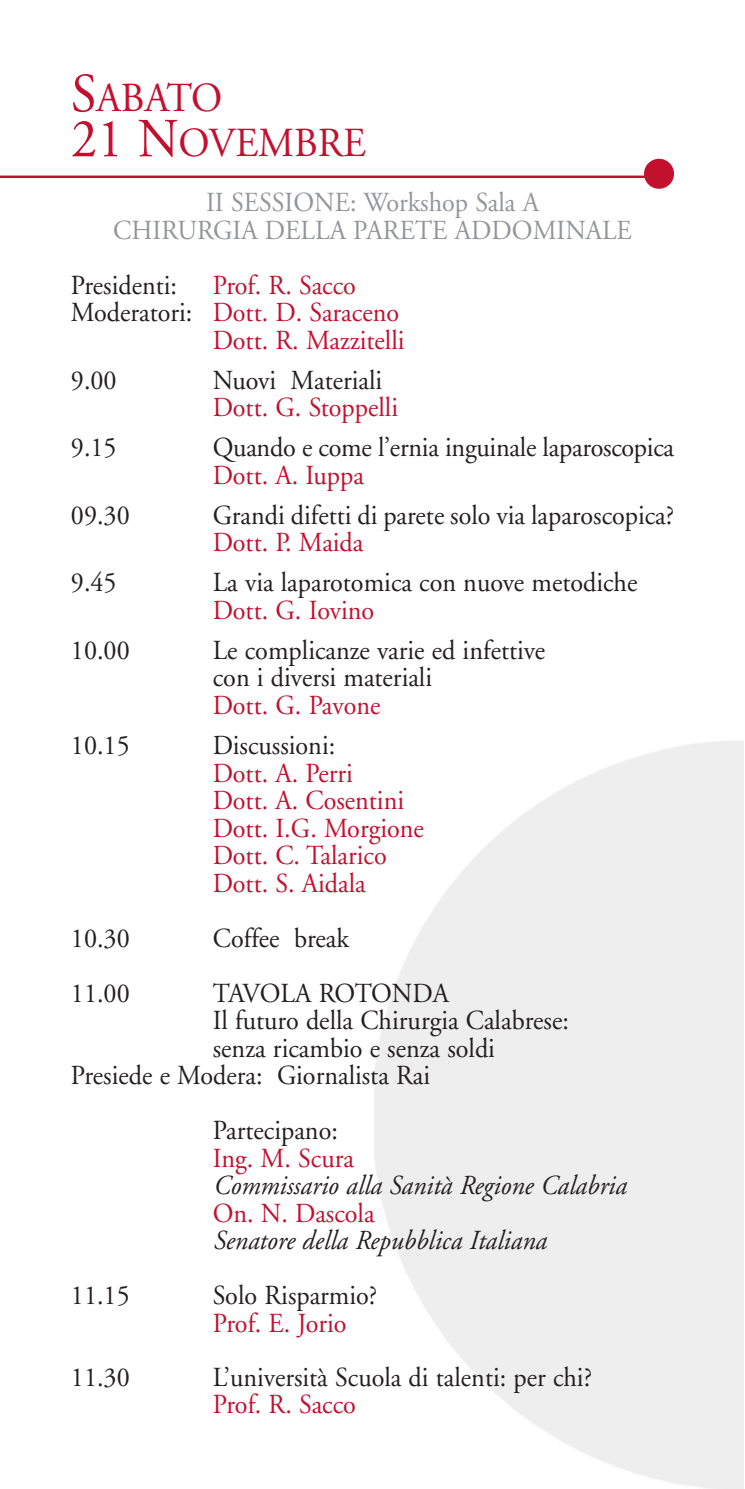
<style>
.page{position:relative;width:745px;height:1489px;background:#fff}
.page>*{position:absolute;margin:0;border:0;box-sizing:border-box;transform-origin:0 0}
.t1{font:41.25px/45px "Adobe Garamond";color:#c3102f;scale:.95 1}
.t2{font:27.5px/27.5px "Adobe Garamond";color:#231f20;scale:.95 1}
.t3{font:27.5px/27.5px "Adobe Garamond";color:#c3102f;scale:.95 1}
.t4{font:italic 27.5px "Adobe Garamond";color:#231f20;scale:.95 1}
.t5{font:27.5px/27.5px "Adobe Garamond";color:#939599;text-align:center;scale:.95 1}
.t6{font:27.5px "Adobe Garamond";letter-spacing:-.025em;color:#231f20;scale:.95 1}
.s1{font-size:55px}
.s2{color:#231f20}
</style>
<div class="page">
<img style="left:374px;top:158px;width:368px;height:1330px">
<hr style="left:0;top:175px;width:657px;height:3px;background:#c3102f">
<div style="left:643px;top:159px;width:30px;height:30px;background:#c3102f;border-radius:50%"></div>
<h1 class="t1" style="left:71px;top:79px;width:312px"><span class="s1">S</span>ABATO<br><span class="s1">21 N</span>OVEMBRE</h1>
<p class="t5" style="left:113px;top:191px;width:547px">II SESSIONE: Workshop Sala A<br>CHIRURGIA DELLA PARETE ADDOMINALE</p>
<p class="t2" style="left:71px;top:274px;width:113px">Presidenti:</p>
<p class="t3" style="left:213px;top:274px;width:152px">Prof. R. Sacco</p>
<p class="t3" style="left:71px;top:301px;width:347px"><span class="s2">Moderatori:</span> Dott. D. Saraceno</p>
<p class="t3" style="left:213px;top:329px;width:203px">Dott. R. Mazzitelli</p>
<p class="t2" style="left:71px;top:369px;width:50px">9.00</p>
<p class="t2" style="left:213px;top:369px;width:180px">Nuovi Materiali</p>
<p class="t3" style="left:213px;top:396px;width:196px">Dott. G. Stoppelli</p>
<p class="t2" style="left:71px;top:436px;width:50px">9.15</p>
<p class="t2" style="left:213px;top:436px;width:487px">Quando e come l’ernia inguinale laparoscopica</p>
<p class="t3" style="left:213px;top:464px;width:160px">Dott. A. Iuppa</p>
<p class="t2" style="left:71px;top:504px;width:63px">09.30</p>
<p class="t2" style="left:213px;top:504px;width:487px">Grandi difetti di parete solo via laparoscopica?</p>
<p class="t3" style="left:213px;top:531px;width:160px">Dott. P. Maida</p>
<p class="t2" style="left:71px;top:571px;width:50px">9.45</p>
<p class="t2" style="left:213px;top:571px;width:448px">La via laparotomica con nuove metodiche</p>
<p class="t3" style="left:213px;top:599px;width:171px">Dott. G. Iovino</p>
<p class="t2" style="left:71px;top:639px;width:63px">10.00</p>
<p class="t2" style="left:213px;top:639px;width:351px">Le complicanze varie ed infettive con i diversi materiali</p>
<p class="t3" style="left:213px;top:694px;width:178px">Dott. G. Pavone</p>
<p class="t2" style="left:71px;top:734px;width:63px">10.15</p>
<p class="t2" style="left:213px;top:734px;width:130px">Discussioni:</p>
<p class="t3" style="left:213px;top:761px;width:223px">Dott. A. Perri<br>Dott. A. Cosentini<br>Dott. I.G. Morgione<br>Dott. C. Talarico<br>Dott. S. Aidala</p>
<p class="t2" style="left:71px;top:926px;width:63px">10.30</p>
<p class="t2" style="left:213px;top:926px;width:145px">Coffee break</p>
<p class="t2" style="left:71px;top:981px;width:63px">11.00</p>
<p class="t6" style="left:213px;top:981px;width:250px">TAVOLA ROTONDA</p>
<p class="t2" style="left:213px;top:1009px;width:376px">Il futuro della Chirurgia Calabrese:</p>
<p class="t2" style="left:213px;top:1036px;width:298px">senza ricambio e senza soldi</p>
<p class="t2" style="left:71px;top:1064px;width:379px">Presiede e Modera: Giornalista Rai</p>
<p class="t2" style="left:213px;top:1119px;width:133px">Partecipano:</p>
<p class="t3" style="left:213px;top:1146px;width:150px">Ing. M. Scura</p>
<p class="t4" style="left:213px;top:1174px;width:436px">Commissario alla Sanità Regione Calabria</p>
<p class="t3" style="left:213px;top:1201px;width:172px">On. N. Dascola</p>
<p class="t4" style="left:213px;top:1229px;width:352px">Senatore della Repubblica Italiana</p>
<p class="t2" style="left:71px;top:1284px;width:63px">11.15</p>
<p class="t2" style="left:213px;top:1284px;width:174px">Solo Risparmio?</p>
<p class="t3" style="left:213px;top:1311px;width:142px">Prof. E. Jorio</p>
<p class="t2" style="left:71px;top:1366px;width:63px">11.30</p>
<p class="t2" style="left:213px;top:1366px;width:400px">L’università Scuola di talenti: per chi?</p>
<p class="t3" style="left:213px;top:1393px;width:152px">Prof. R. Sacco</p>
</div>
